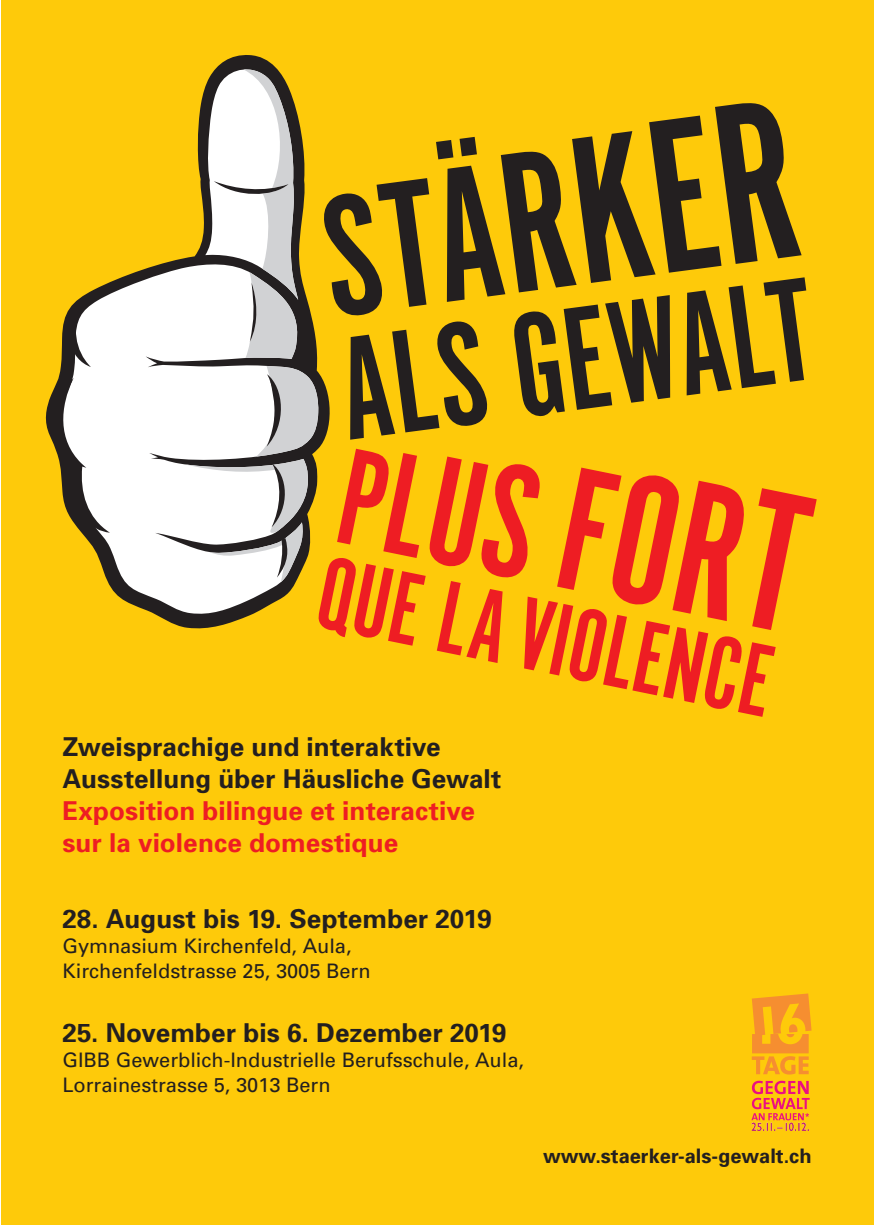
<style>
.page{position:relative;width:874px;height:1225px;background:#fff}
.page>*{position:absolute;margin:0;border:0;box-sizing:border-box;transform-origin:0 0}
.t1{font:700 26px "Univers";letter-spacing:.005em;color:#231f20}
.t2{font:700 26px "Univers";letter-spacing:.005em;color:#ee1d23}
.t3{font:20px/25px "Univers";color:#231f20}
.t4{font:700 20px "Univers";color:#231f20}
</style>
<div class="page">
<div style="left:1px;top:0;width:872px;height:1225px;background:#feca0a"></div>
<svg style="left:158px;top:55px;width:116px;height:573px"></svg>
<svg style="left:58px;top:262px;width:126px;height:354px;fill:#fff"></svg>
<svg style="left:184px;top:66px;width:632px;height:651px"></svg>
<svg style="left:61px;top:305px;width:30px;height:62px;background:#898273"></svg>
<svg style="left:45px;top:378px;width:65px;height:155px"></svg>
<img style="left:751px;top:1122px;width:59px;height:8px">
<svg style="left:751px;top:993px;width:60px;height:81px"></svg>
<svg style="left:751px;top:1080px;width:58px;height:40px"></svg>
<p class="t1" style="left:62px;top:730px;width:379px">Zweisprachige und interaktive</p>
<p class="t1" style="left:62px;top:762px;width:440px">Ausstellung über Häusliche Gewalt</p>
<p class="t2" style="left:62px;top:794px;width:414px">Exposition bilingue et interactive</p>
<p class="t2" style="left:62px;top:826px;width:337px">sur la violence domestique</p>
<p class="t1" style="left:62px;top:902px;width:431px">28. August bis 19. September 2019</p>
<p class="t3" style="left:62px;top:933px;width:309px">Gymnasium Kirchenfeld, Aula,<br>Kirchenfeldstrasse 25, 3005 Bern</p>
<p class="t1" style="left:62px;top:1016px;width:445px">25. November bis 6. Dezember 2019</p>
<p class="t3" style="left:62px;top:1047px;width:463px">GIBB Gewerblich-Industrielle Berufsschule, Aula,<br>Lorrainestrasse 5, 3013 Bern</p>
<p class="t4" style="left:542px;top:1142px;width:270px">www.staerker-als-gewalt.ch</p>
</div>
